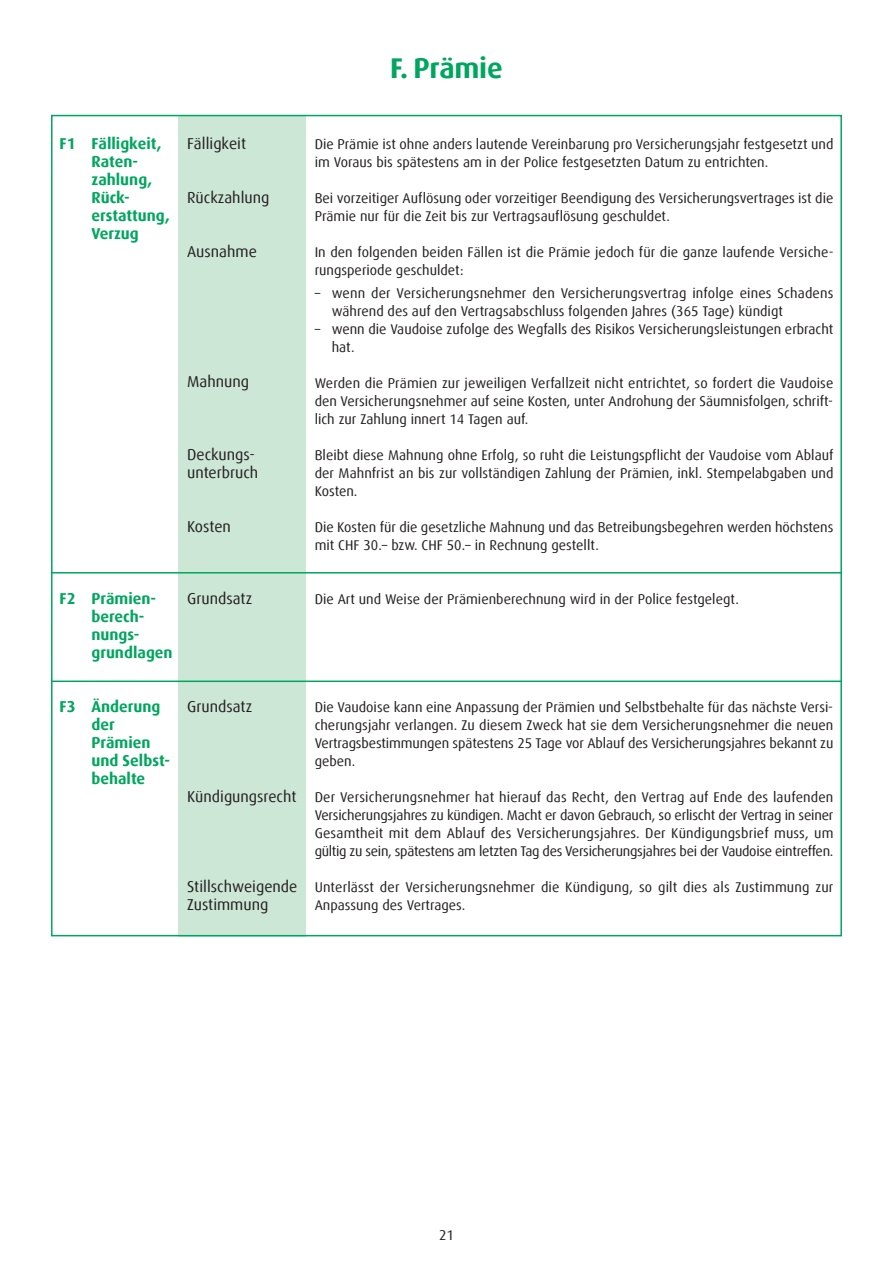
<style>
.page{position:relative;width:893px;height:1263px;background:#fff}
.page>*{position:absolute;margin:0;border:0;box-sizing:border-box;transform-origin:0 0}
.t1{font:700 28.5px "Dax";letter-spacing:-.01em;color:#00a65f}
.t2{font:15.75px/18px "Dax";color:#231f20}
.t3{font:700 15.75px/18px "Dax";color:#00a65f}
.t4{font:14.1px/18px "Dax";color:#231f20}
</style>
<div class="page">
<div style="left:179px;top:115px;width:127px;height:821px;background:#cde7d7"></div>
<hr style="left:51px;top:572px;width:791px;height:1px;background:#00a65f">
<hr style="left:51px;top:680px;width:791px;height:2px;background:#00a65f">
<h1 class="t1" style="left:390px;top:51px;width:114px">F. Prämie</h1>
<p class="t3" style="left:91px;top:135px;width:80px;text-indent:-32px">F1 Fälligkeit,<br>Raten&shy;zahlung,<br>Rück&shy;erstattung,<br>Verzug</p>
<p class="t2" style="left:187px;top:134px;width:61px">Fälligkeit</p>
<p class="t2" style="left:187px;top:188px;width:84px">Rückzahlung</p>
<p class="t2" style="left:187px;top:242px;width:71px">Ausnahme</p>
<p class="t2" style="left:187px;top:373px;width:64px">Mahnung</p>
<p class="t2" style="left:187px;top:445px;width:73px">Deckungs&shy;unterbruch</p>
<p class="t2" style="left:187px;top:517px;width:45px">Kosten</p>
<p class="t3" style="left:91px;top:589px;width:83px;text-indent:-32px">F2 Prämien&shy;berech&shy;nungs&shy;grundlagen</p>
<p class="t3" style="left:91px;top:697px;width:80px;text-indent:-32px">F3 Änderung der<br>Prämien und Selbst&shy;behalte</p>
<p class="t2" style="left:187px;top:589px;width:67px">Grundsatz</p>
<p class="t2" style="left:187px;top:697px;width:67px">Grundsatz</p>
<p class="t2" style="left:187px;top:787px;width:111px">Kündigungsrecht</p>
<p class="t2" style="left:187px;top:877px;width:112px">Stillschweigende<br>Zustimmung</p>
<p class="t4" style="left:315px;top:135px;width:520px">Die Prämie ist ohne anders lautende Vereinbarung pro Versicherungsjahr festgesetzt und im Voraus bis spätestens am in der Police festgesetzten Datum zu entrichten.</p>
<p class="t4" style="left:315px;top:189px;width:520px">Bei vorzeitiger Auflösung oder vorzeitiger Beendigung des Versicherungsvertrages ist die<br>Prämie nur für die Zeit bis zur Vertragsauflösung geschuldet.</p>
<p class="t4" style="left:315px;top:243px;width:520px">In den folgenden beiden Fällen ist die Prämie jedoch für die ganze laufende Versiche&shy;rungsperiode geschuldet:</p>
<p class="t4" style="left:332px;top:284px;width:503px;text-indent:-17px">– wenn der Versicherungsnehmer den Versicherungsvertrag infolge eines Schadens während des auf den Vertragsabschluss folgenden Jahres (365 Tage) kündigt</p>
<p class="t4" style="left:332px;top:320px;width:503px;text-indent:-17px">– wenn die Vaudoise zufolge des Wegfalls des Risikos Versicherungsleistungen erbracht hat.</p>
<p class="t4" style="left:315px;top:374px;width:520px;text-align:justify">Werden die Prämien zur jeweiligen Verfallzeit nicht entrichtet, so fordert die Vaudoise den Versicherungsnehmer auf seine Kosten, unter Androhung der Säumnisfolgen, schrift&shy;lich zur Zahlung innert 14 Tagen auf.</p>
<p class="t4" style="left:315px;top:446px;width:520px;text-align:justify">Bleibt diese Mahnung ohne Erfolg, so ruht die Leistungspflicht der Vaudoise vom Ablauf der Mahnfrist an bis zur vollständigen Zahlung der Prämien, inkl. Stempelabgaben und Kosten.</p>
<p class="t4" style="left:315px;top:518px;width:520px">Die Kosten für die gesetzliche Mahnung und das Betreibungsbegehren werden höchstens mit CHF 30.– bzw. CHF 50.– in Rechnung gestellt.</p>
<p class="t4" style="left:315px;top:590px;width:426px">Die Art und Weise der Prämienberechnung wird in der Police festgelegt.</p>
<p class="t4" style="left:315px;top:698px;width:520px;text-align:justify">Die Vaudoise kann eine Anpassung der Prämien und Selbstbehalte für das nächste Versi&shy;cherungsjahr verlangen. Zu diesem Zweck hat sie dem Versicherungsnehmer die neuen Vertragsbestimmungen spätestens 25 Tage vor Ablauf des Versicherungsjahres bekannt zu geben.</p>
<p class="t4" style="left:315px;top:788px;width:520px;text-align:justify">Der Versicherungsnehmer hat hierauf das Recht, den Vertrag auf Ende des laufenden Versicherungsjahres zu kündigen. Macht er davon Gebrauch, so erlischt der Vertrag in seiner Gesamtheit mit dem Ablauf des Versicherungsjahres. Der Kündigungsbrief muss, um gültig zu sein, spätestens am letzten Tag des Versicherungsjahres bei der Vaudoise eintreffen.</p>
<p class="t4" style="left:315px;top:878px;width:520px">Unterlässt der Versicherungsnehmer die Kündigung, so gilt dies als Zustimmung zur<br>Anpassung des Vertrages.</p>
<p class="t4" style="left:439px;top:1226px;width:16px">21</p>
</div>
